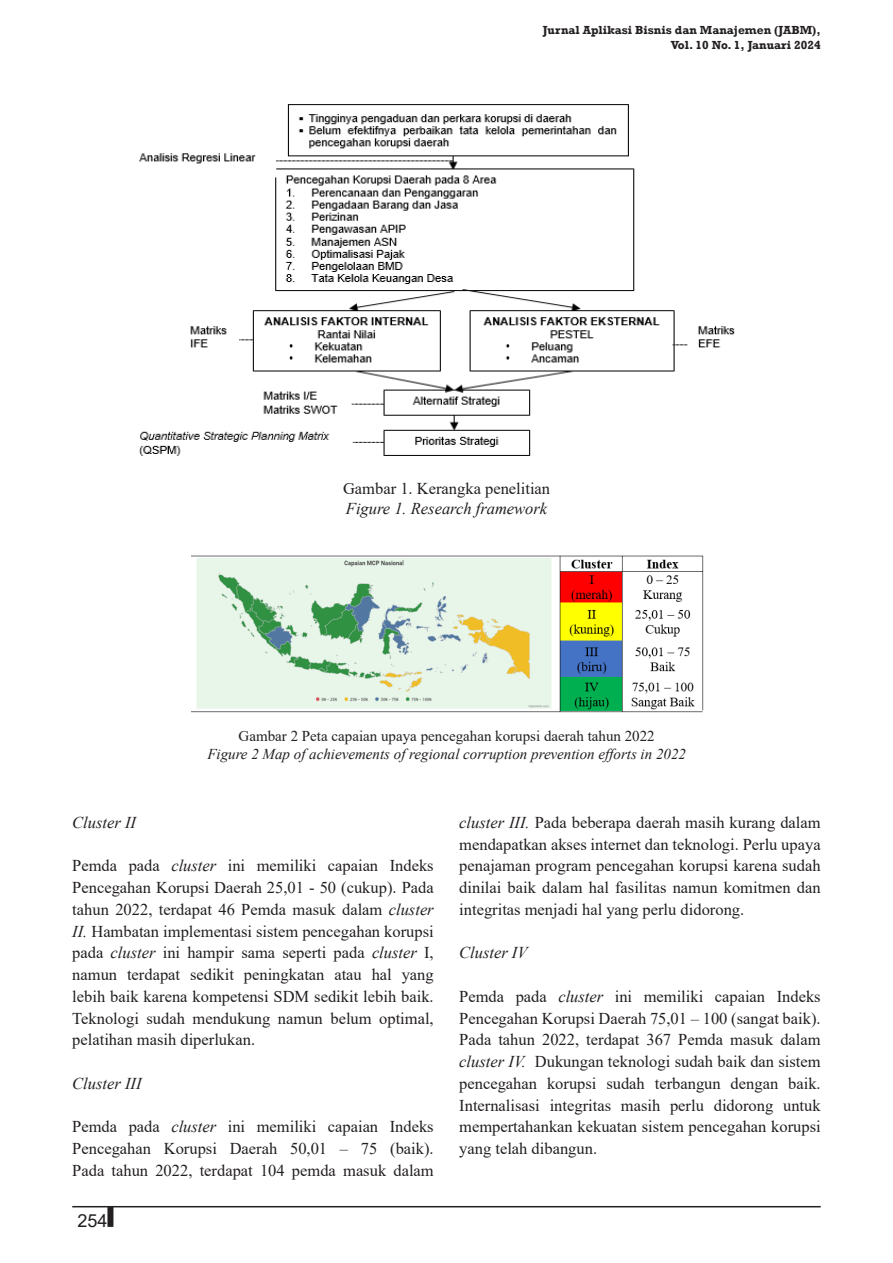
<style>
.page{position:relative;width:893px;height:1263px;background:#fff}
.page>*{position:absolute;margin:0;border:0;box-sizing:border-box;transform-origin:0 0}
.t1{font:18px "Arial";color:#231f20}
.t2{font:16.5px/21.8px "Times New Roman";color:#231f20;text-align:justify}
.t3{font:italic 16.5px "Times New Roman";color:#231f20}
.t4{font:italic 15px "Times New Roman";color:#231f20}
.t5{font:15px "Times New Roman";color:#231f20}
.t6{font:700 12px/15px "Rockwell";color:#231f20;text-align:right}
.s1{font-style:italic}
</style>
<div class="page">
<hr style="left:72px;top:1206px;width:749px;height:1px;background:#231f20">
<div style="left:107px;top:1207px;width:6px;height:20px;background:#231f20"></div>
<img style="left:139px;top:104px;width:596px;height:352px">
<img style="left:191px;top:555px;width:513px;height:158px">
<p class="t6" style="left:543px;top:23px;width:279px">Jurnal Aplikasi Bisnis dan Manajemen (JABM),<br>Vol. 10 No. 1, Januari 2024</p>
<p class="t2" style="left:343px;top:477px;width:209px">Gambar 1. Kerangka penelitian</p>
<p class="t3" style="left:346px;top:497px;width:203px">Figure 1. Research framework</p>
<p class="t5" style="left:239px;top:726px;width:418px">Gambar 2 Peta capaian upaya pencegahan korupsi daerah tahun 2022</p>
<p class="t4" style="left:207px;top:744px;width:480px">Figure 2 Map of achievements of regional corruption prevention efforts in 2022</p>
<p class="t3" style="left:72px;top:811px;width:65px">Cluster II</p>
<p class="t2" style="left:72px;top:854px;width:363px">Pemda pada <span class="s1">cluster</span> ini memiliki capaian Indeks Pencegahan Korupsi Daerah 25,01 - 50 (cukup). Pada tahun 2022, terdapat 46 Pemda masuk dalam <span class="s1">cluster II.</span> Hambatan implementasi sistem pencegahan korupsi pada <span class="s1">cluster</span> ini hampir sama seperti pada <span class="s1">cluster</span> I, namun terdapat sedikit peningkatan atau hal yang lebih baik karena kompetensi SDM sedikit lebih baik.<br>Teknologi sudah mendukung namun belum optimal, pelatihan masih diperlukan.</p>
<p class="t3" style="left:72px;top:1072px;width:71px">Cluster III</p>
<p class="t2" style="left:72px;top:1115px;width:363px">Pemda pada <span class="s1">cluster</span> ini memiliki capaian Indeks Pencegahan Korupsi Daerah 50,01 – 75 (baik).<br>Pada tahun 2022, terdapat 104 pemda masuk dalam</p>
<p class="t1" style="left:77px;top:1208px;width:32px">254</p>
<p class="t2" style="left:459px;top:811px;width:363px"><span class="s1">cluster III.</span> Pada beberapa daerah masih kurang dalam mendapatkan akses internet dan teknologi. Perlu upaya penajaman program pencegahan korupsi karena sudah dinilai baik dalam hal fasilitas namun komitmen dan integritas menjadi hal yang perlu didorong.</p>
<p class="t3" style="left:459px;top:941px;width:70px">Cluster IV</p>
<p class="t2" style="left:459px;top:985px;width:363px">Pemda pada <span class="s1">cluster</span> ini memiliki capaian Indeks<br>Pencegahan Korupsi Daerah 75,01 – 100 (sangat baik).</p>
<p class="t2" style="left:459px;top:1028px;width:363px">Pada tahun 2022, terdapat 367 Pemda masuk dalam <span class="s1">cluster IV.</span> Dukungan teknologi sudah baik dan sistem pencegahan korupsi sudah terbangun dengan baik.<br>Internalisasi integritas masih perlu didorong untuk mempertahankan kekuatan sistem pencegahan korupsi yang telah dibangun.</p>
</div>
